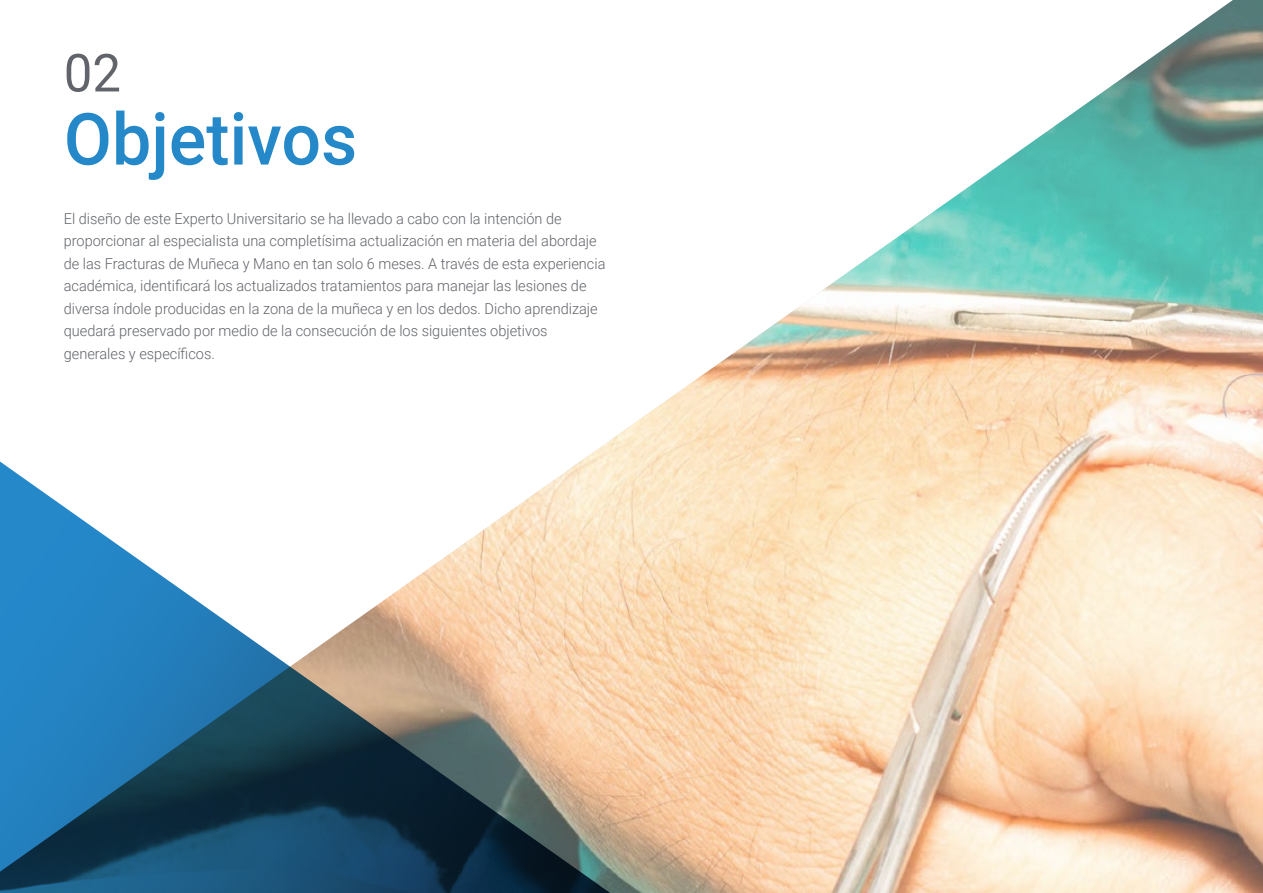
<style>
.page{position:relative;width:1263px;height:893px;background:#fff}
.page>*{position:absolute;margin:0;border:0;box-sizing:border-box;transform-origin:0 0}
.t1{font:500 72px "Roboto";color:#2488c9}
.t2{font:52.5px "Roboto";color:#61646a}
.t3{font:300 15px/22.5px "Roboto";color:#61646a}
</style>
<div class="page">
<img style="left:602px;top:0;width:661px;height:893px">
<svg style="left:0;top:446px;width:640px;height:447px"></svg>
<h2 class="t2" style="left:64px;top:36px;width:59px">02</h2>
<h1 class="t1" style="left:64px;top:89px;width:295px">Objetivos</h1>
<p class="t3" style="left:64px;top:207px;width:543px">El diseño de este Experto Universitario se ha llevado a cabo con la intención de proporcionar al especialista una completísima actualización en materia del abordaje de las Fracturas de Muñeca y Mano en tan solo 6 meses. A través de esta experiencia académica, identificará los actualizados tratamientos para manejar las lesiones de diversa índole producidas en la zona de la muñeca y en los dedos. Dicho aprendizaje quedará preservado por medio de la consecución de los siguientes objetivos generales y específicos.</p>
</div>
